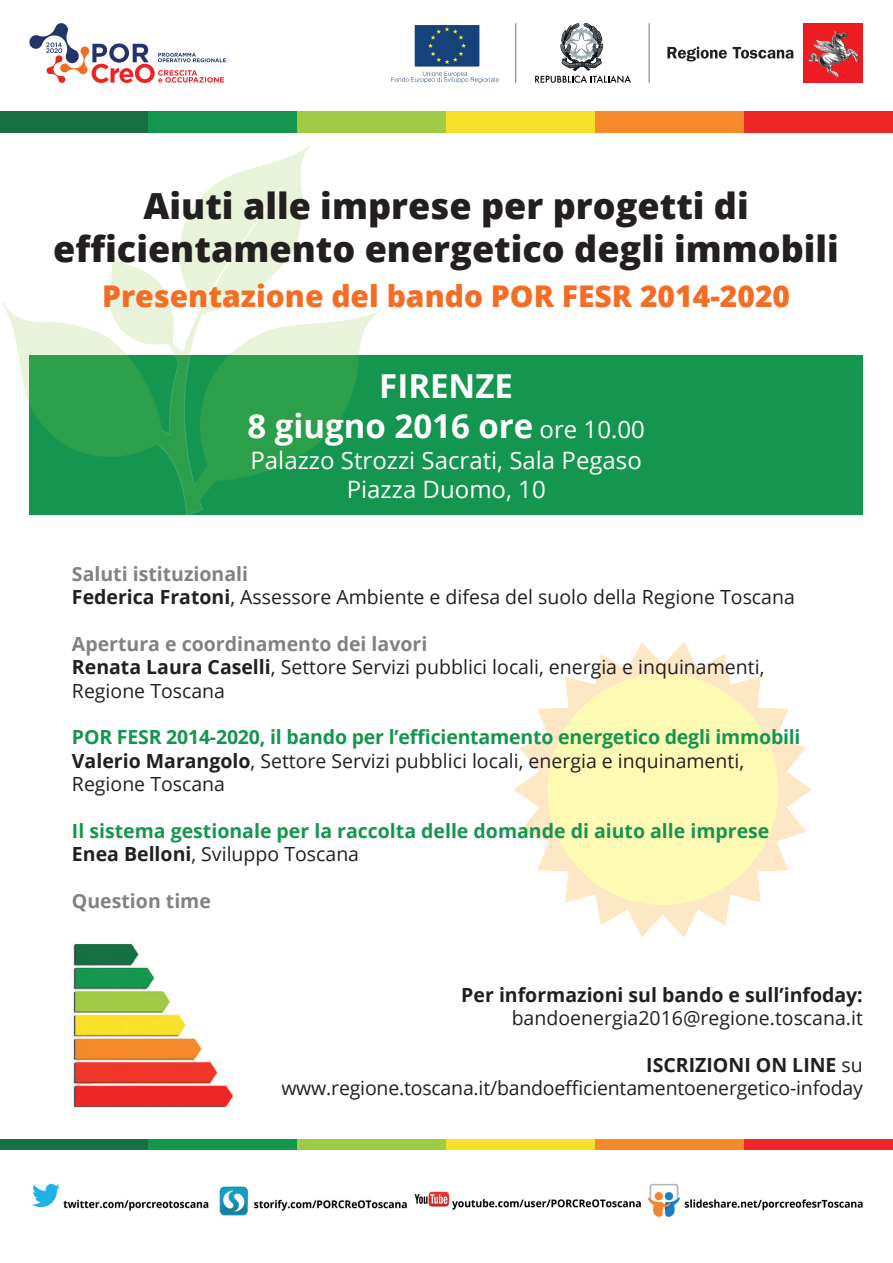
<style>
.page{position:relative;width:893px;height:1263px;background:#fff}
.page>*{position:absolute;margin:0;border:0;box-sizing:border-box;transform-origin:0 0}
.t1{font:800 36px/43.2px "Open Sans";color:#231f20;text-align:center}
.t2{font:700 33px/39.6px "Open Sans";color:#fff;text-align:center}
.t3{font:800 30px "Open Sans";color:#f36e24}
.t4{font:24px/28.8px "Open Sans";color:#fff;text-align:center}
.t5{font:19.5px/23.4px "Open Sans";color:#231f20}
.t6{font:700 19.5px/23.4px "Open Sans";color:#14964e}
.t7{font:700 19.5px "Open Sans";color:#231f20}
.t8{font:700 19.5px "Open Sans";color:#808285}
.s1{font-weight:400;font-size:24px}
.s2{font-weight:700;color:#808285}
.s3{font-weight:700}
.s4{color:#231f20}
.s5{font-weight:400;color:#231f20}
</style>
<div class="page">
<svg style="left:513px;top:642px;width:299px;height:295px"></svg>
<div style="left:547px;top:674px;width:231px;height:231px;background:#fffab3;border-radius:50%"></div>
<svg style="left:29px;top:23px;width:197px;height:60px"></svg>
<svg style="left:535px;top:23px;width:96px;height:60px"></svg>
<svg style="left:391px;top:71px;width:108px;height:12px"></svg>
<div style="left:410px;top:23px;width:70px;height:46px;background:#154379"></div>
<div style="left:410px;top:20px;width:74px;height:51px;border:5px solid #fff"></div>
<svg style="left:428px;top:27px;width:38px;height:37px"></svg>
<hr style="left:515px;top:23px;width:1px;height:60px;background:#949ca0">
<hr style="left:648px;top:23px;width:2px;height:60px;background:#949ca0">
<div style="left:803px;top:23px;width:60px;height:60px;background:#ee1d23"></div>
<img style="left:808px;top:31px;width:51px;height:46px">
<svg style="left:667px;top:47px;width:60px;height:14px"></svg>
<svg style="left:733px;top:47px;width:60px;height:12px"></svg>
<div style="left:29px;top:356px;width:834px;height:159px;background:#14964e"></div>
<div style="left:0;top:111px;width:148px;height:21px;background:#157044"></div>
<div style="left:148px;top:111px;width:149px;height:21px;background:#14964e"></div>
<div style="left:297px;top:111px;width:149px;height:21px;background:#9ecc44"></div>
<div style="left:446px;top:111px;width:149px;height:21px;background:#f7e128"></div>
<div style="left:595px;top:111px;width:149px;height:21px;background:#f48a2b"></div>
<div style="left:744px;top:111px;width:149px;height:21px;background:#ee2625"></div>
<div style="left:0;top:1140px;width:148px;height:10px;background:#157044"></div>
<div style="left:148px;top:1140px;width:149px;height:10px;background:#14964e"></div>
<div style="left:297px;top:1140px;width:149px;height:10px;background:#9ecc44"></div>
<div style="left:446px;top:1140px;width:149px;height:10px;background:#f7e128"></div>
<div style="left:595px;top:1140px;width:149px;height:10px;background:#f48a2b"></div>
<div style="left:744px;top:1140px;width:149px;height:10px;background:#ee2625"></div>
<img style="left:72px;top:943px;width:161px;height:165px">
<img style="left:32px;top:1183px;width:831px;height:35px">
<svg style="left:2px;top:144px;width:384px;height:371px"></svg>
<h1 class="t1" style="left:53px;top:182px;width:787px">Aiuti alle imprese per progetti di efficientamento energetico degli immobili</h1>
<h3 class="t3" style="left:102px;top:273px;width:690px">Presentazione del bando POR FESR 2014-2020</h3>
<h2 class="t2" style="left:247px;top:365px;width:399px">FIRENZE<br>8 giugno 2016 ore <span class="s1">ore 10.00</span></h2>
<p class="t4" style="left:250px;top:445px;width:393px">Palazzo Strozzi Sacrati, Sala Pegaso<br>Piazza Duomo, 10</p>
<p class="t5" style="left:72px;top:561px;width:724px"><span class="s2">Saluti istituzionali<br></span><span class="s3">Federica Fratoni</span>, Assessore Ambiente e difesa del suolo della Regione Toscana</p>
<p class="t5" style="left:72px;top:631px;width:694px"><span class="s2">Apertura e coordinamento dei lavori<br></span><span class="s3">Renata Laura Caselli</span>, Settore Servizi pubblici locali, energia e inquinamenti,<br>Regione Toscana</p>
<p class="t6" style="left:72px;top:725px;width:730px">POR FESR 2014-2020, il bando per l’efficientamento energetico degli immobili<br><span class="s4">Valerio Marangolo</span><span class="s5">, Settore Servizi pubblici locali, energia e inquinamenti,<br>Regione Toscana</span></p>
<p class="t6" style="left:72px;top:819px;width:699px">Il sistema gestionale per la raccolta delle domande di aiuto alle imprese<br><span class="s4">Enea Belloni</span><span class="s5">, Sviluppo Toscana</span></p>
<p class="t8" style="left:72px;top:887px;width:140px">Question time</p>
<p class="t7" style="left:461px;top:981px;width:403px">Per informazioni sul bando e sull’infoday:</p>
<p class="t5" style="left:512px;top:1006px;width:353px">bandoenergia2016@regione.toscana.it</p>
<p class="t5" style="left:281px;top:1053px;width:583px;text-align:right"><span class="s3">ISCRIZIONI ON LINE</span> su www.regione.toscana.it/bandoefficientamentoenergetico-infoday</p>
</div>
